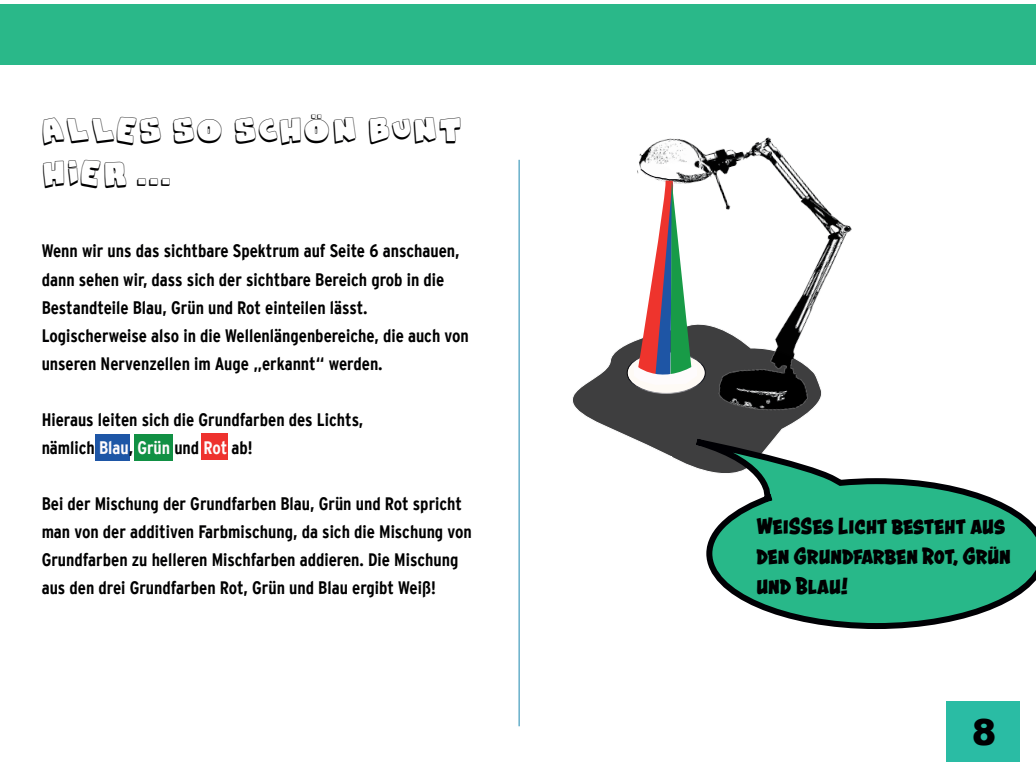
<style>
.page{position:relative;width:1036px;height:780px;background:#fff}
.page>*{position:absolute;margin:0;border:0;box-sizing:border-box;transform-origin:0 0}
.t1{font:36px/43.2px "Snaps Taste Outline";color:#000001}
.t2{font:900 36px "Arial";color:#000001}
.t3{font:700 25px/30px "Astounder Squared BB";color:#000001}
.t4{font:700 condensed 18px/28px "Interstate Plus";color:#000001}
.s1{color:#fefafc}
.s2{color:#fefbfc}
.s3{color:#fefdfd}
</style>
<div class="page">
<hr style="left:518px;top:160px;width:1px;height:566px;background:#1c87b0">
<div style="left:202px;top:433px;width:26px;height:26px;background:#ee322e"></div>
<div style="left:135px;top:434px;width:38px;height:26px;background:#119044"></div>
<div style="left:96px;top:434px;width:34px;height:26px;background:#1e56a6"></div>
<div style="left:0;top:5px;width:1035px;height:60px;background:#2ab889"></div>
<div style="left:946px;top:701px;width:73px;height:60px;background:#2abca4"></div>
<svg style="left:572px;top:349px;width:119px;height:117px"></svg>
<img style="left:620px;top:137px;width:232px;height:304px">
<div style="left:627px;top:352px;width:78px;height:41px;background:#fefaf5;border-radius:50%"></div>
<div style="left:626px;top:352px;width:79px;height:42px;border:1px solid #fff;border-radius:50%"></div>
<svg style="left:633px;top:169px;width:64px;height:219px"></svg>
<svg style="left:691px;top:441px;width:344px;height:188px"></svg>
<h1 class="t1" style="left:42px;top:110px;width:422px">ALLES SO SCHÖN BUNT<br>HIER …</h1>
<p class="t4" style="left:42px;top:237px;width:428px">Wenn wir uns das sichtbare Spektrum auf Seite 6 anschauen, dann sehen wir, dass sich der sichtbare Bereich grob in die Bestandteile Blau, Grün und Rot einteilen lässt.<br>Logischerweise also in die Wellenlängenbereiche, die auch von unseren Nervenzellen im Auge „erkannt“ werden.</p>
<p class="t4" style="left:42px;top:405px;width:323px">Hieraus leiten sich die Grundfarben des Lichts, nämlich <span class="s1">Blau</span>, <span class="s2">Grün</span> und <span class="s3">Rot</span> ab!</p>
<p class="t4" style="left:42px;top:489px;width:431px">Bei der Mischung der Grundfarben Blau, Grün und Rot spricht man von der additiven Farbmischung, da sich die Mischung von Grundfarben zu helleren Mischfarben addieren. Die Mischung aus den drei Grundfarben Rot, Grün und Blau ergibt Weiß!</p>
<h2 class="t3" style="left:756px;top:510px;width:256px">Weißes Licht besteht aus den Grundfarben Rot, Grün und Blau!</h2>
<h1 class="t2" style="left:971px;top:705px;width:26px">8</h1>
</div>
